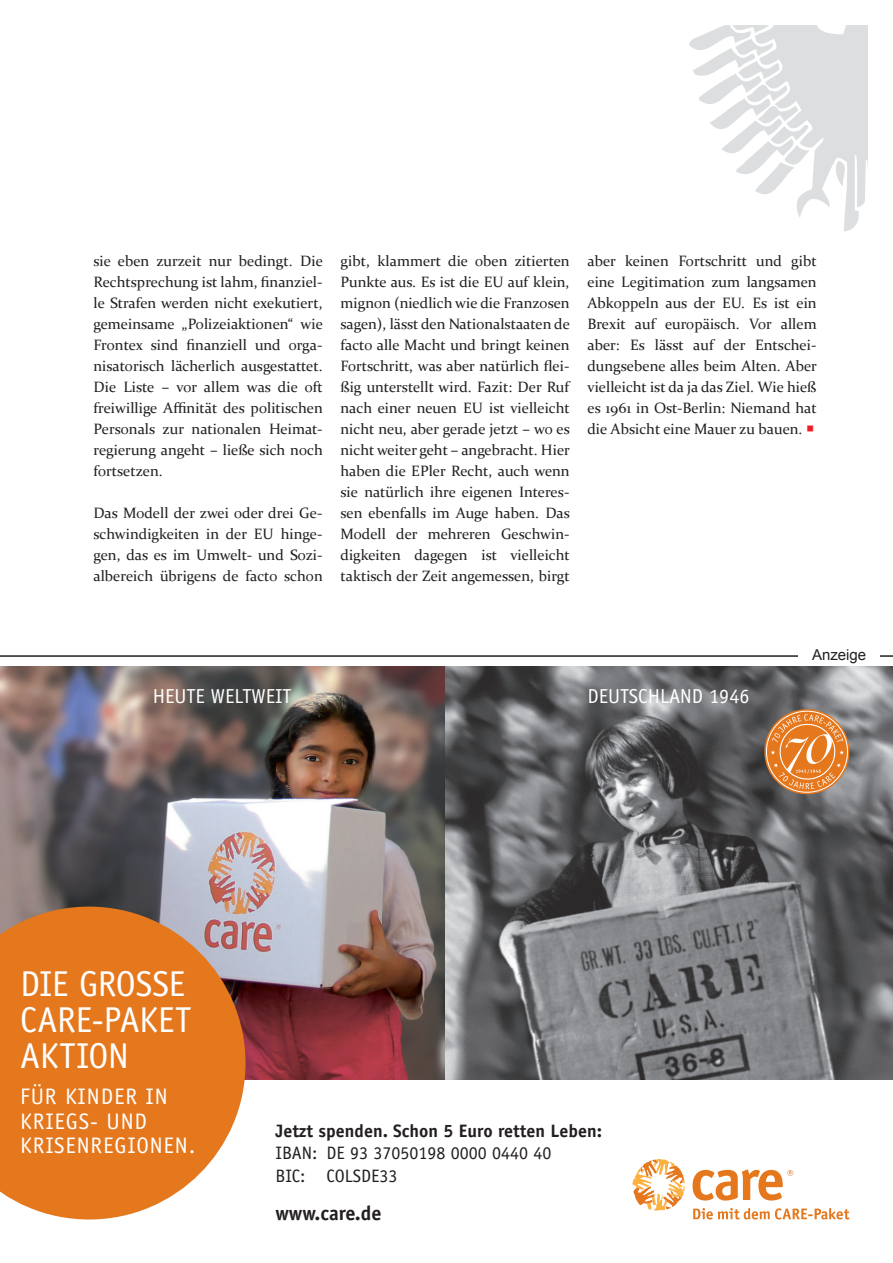
<style>
.page{position:relative;width:893px;height:1263px;background:#fff}
.page>*{position:absolute;margin:0;border:0;box-sizing:border-box;transform-origin:0 0}
.t1{font:36px/36px "Officina Sans";letter-spacing:-.01em;color:#fff}
.t2{font:22.5px/24.8px "Officina Sans";letter-spacing:.04em;color:#fff}
.t3{font:20.25px "Officina Sans";color:#fff}
.t4{font:700 20.25px "Officina Sans";color:#231f20}
.t5{font:18px/22.5px "Officina Sans";color:#231f20}
.t6{font:700 18px "Officina Sans";color:#231f20}
.t7{font:15px/21px "Constantia";color:#231f20;text-align:justify}
.t8{font:15px "Arial";color:#231f20}
.s1{color:#ee1d23}
</style>
<div class="page">
<svg style="left:689px;top:26px;width:178px;height:206px"></svg>
<svg style="left:692px;top:1169px;width:101px;height:31px"></svg>
<svg style="left:693px;top:1208px;width:156px;height:11px"></svg>
<svg style="left:632px;top:1159px;width:53px;height:52px"></svg>
<img style="left:0;top:667px;width:893px;height:412px">
<svg style="left:764px;top:709px;width:85px;height:85px"></svg>
<svg style="left:766px;top:711px;width:81px;height:81px"></svg>
<div style="left:766px;top:711px;width:82px;height:81px;border:1px solid #fff;border-radius:50%"></div>
<svg style="left:0;top:906px;width:245px;height:313px;background:#e18337"></svg>
<hr style="left:0;top:655px;width:893px;height:2px;background:#231f20">
<div style="left:798px;top:649px;width:82px;height:13px;background:#fff"></div>
<svg style="left:771px;top:714px;width:73px;height:75px;background:#df863d"></svg>
<p class="t7" style="left:94px;top:251px;width:231px">sie eben zurzeit nur bedingt. Die Rechtsprechung ist lahm, inanziel&shy;le Strafen werden nicht exekutiert, gemeinsame „Polizeiaktionen“ wie Frontex sind inanziell und orga&shy;nisatorisch lächerlich ausgestattet.<br>Die Liste – vor allem was die oft freiwillige Ainität des politischen Personals zur nationalen Heimat&shy;regierung angeht – ließe sich noch fortsetzen.</p>
<p class="t7" style="left:94px;top:503px;width:231px">Das Modell der zwei oder drei Ge&shy;schwindigkeiten in der EU hinge&shy;gen, das es im Umwelt- und Sozi&shy;albereich übrigens de facto schon</p>
<p class="t7" style="left:340px;top:251px;width:231px">gibt, klammert die oben zitierten Punkte aus. Es ist die EU auf klein, mignon (niedlich wie die Franzosen sagen), lässt den Nationalstaaten de facto alle Macht und bringt keinen Fortschritt, was aber natürlich lei&shy;ßig unterstellt wird. Fazit: Der Ruf nach einer neuen EU ist vielleicht nicht neu, aber gerade jetzt – wo es nicht weiter geht – angebracht. Hier haben die EPler Recht, auch wenn sie natürlich ihre eigenen Interes&shy;sen ebenfalls im Auge haben. Das Modell der mehreren Geschwin&shy;digkeiten dagegen ist vielleicht taktisch der Zeit angemessen, birgt</p>
<p class="t7" style="left:587px;top:251px;width:231px">aber keinen Fortschritt und gibt eine Legitimation zum langsamen Abkoppeln aus der EU. Es ist ein Brexit auf europäisch. Vor allem aber: Es lässt auf der Entschei&shy;dungsebene alles beim Alten. Aber vielleicht ist da ja das Ziel. Wie hieß es 1961 in Ost-Berlin: Niemand hat die Absicht eine Mauer zu bauen. <span class="s1">○</span></p>
<p class="t8" style="left:812px;top:650px;width:56px">Anzeige</p>
<h3 class="t3" style="left:153px;top:684px;width:140px">HEUTE WELTWEIT</h3>
<h3 class="t3" style="left:588px;top:684px;width:164px">DEUTSCHLAND 1946</h3>
<h1 class="t1" style="left:20px;top:965px;width:172px">DIE GROSSE<br>CARE-PAKET<br>AKTION</h1>
<h2 class="t2" style="left:20px;top:1084px;width:177px">FÜR KINDER IN<br>KRIEGS- UND<br>KRISENREGIONEN.</h2>
<p class="t6" style="left:275px;top:1124px;width:328px">Jetzt spenden. Schon 5 Euro retten Leben:</p>
<p class="t5" style="left:275px;top:1142px;width:278px">IBAN: DE 93 37050198 0000 0440 40<br>BIC: COLSDE33</p>
<h3 class="t4" style="left:275px;top:1205px;width:108px">www.care.de</h3>
</div>
